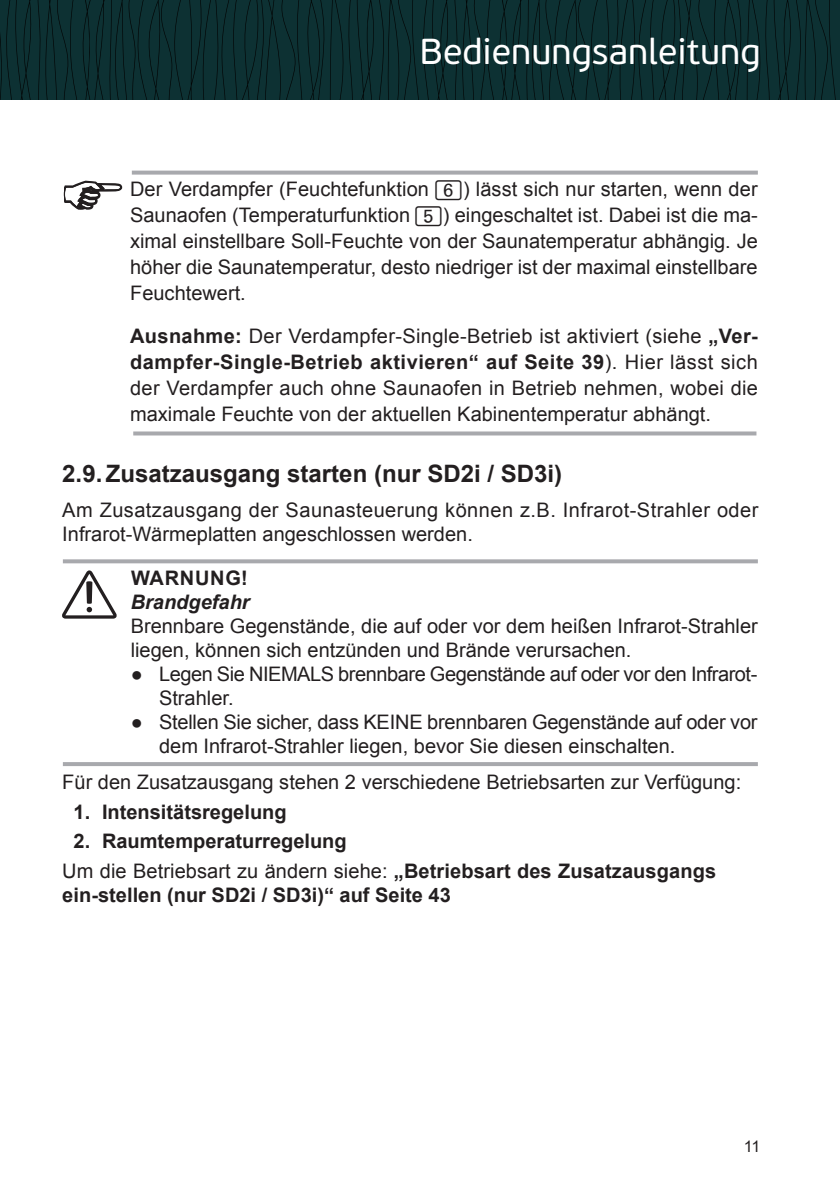
<style>
.page{position:relative;width:840px;height:1191px;background:#fff}
.page>*{position:absolute;margin:0;border:0;box-sizing:border-box;transform-origin:0 0}
.t1{font:36px "PF Beau Sans Pro";color:#fff}
.t2{font:700 24px "Arial";color:#231f20}
.t3{font:20px/26px "Arial";color:#231f20;text-align:justify}
.t4{font:700 20px/29.6px "Arial";color:#231f20}
.t5{font:20px/24px "Arial";letter-spacing:.02em;color:#231f20}
.t6{font:20px/24px "Arial";letter-spacing:-.025em;color:#231f20}
.t7{font:16px "Arial";color:#231f20}
.s1{font-family:"Num Line Three"}
.s2{font-weight:700}
.s3{font-style:inherit}
.s4{font-weight:700;font-style:italic}
.s5{font-weight:400}
</style>
<div class="page">
<svg style="left:0;top:0;width:839px;height:100px"></svg>
<svg style="left:132px;top:171px;width:625px;height:4px;fill:#a8a9ad"></svg>
<svg style="left:64px;top:180px;width:58px;height:30px"></svg>
<svg style="left:133px;top:431px;width:623px;height:4px;fill:#a8a9ad"></svg>
<svg style="left:63px;top:559px;width:694px;height:4px;fill:#a8a9ad"></svg>
<hr style="left:63px;top:762px;width:694px;height:4px;background:#a8a9ad">
<svg style="left:62px;top:570px;width:55px;height:48px"></svg>
<h1 class="t1" style="left:419px;top:31px;width:342px">Bedienungsanleitung</h1>
<p class="t3" style="left:130px;top:176px;width:629px">Der Verdampfer (Feuchtefunktion <span class="s1">6</span>) lässt sich nur starten, wenn der Saunaofen (Temperaturfunktion <span class="s1">5</span>) eingeschaltet ist. Dabei ist die ma&shy;ximal einstellbare Soll-Feuchte von der Saunatemperatur abhängig. Je höher die Saunatemperatur, desto niedriger ist der maximal einstellbare Feuchtewert.</p>
<p class="t3" style="left:130px;top:323px;width:629px"><span class="s2">Ausnahme:</span> Der Verdampfer-Single-Betrieb ist aktiviert (siehe <span class="s2">„Ver&shy;dampfer-Single-Betrieb aktivieren“ auf Seite 39</span>). Hier lässt sich der Verdampfer auch ohne Saunaofen in Betrieb nehmen, wobei die maximale Feuchte von der aktuellen Kabinentemperatur abhängt.</p>
<p class="t2" style="left:62px;top:456px;width:501px">2.9. Zusatzausgang starten (nur <span class="s3">S</span>D2i / <span class="s3">S</span>D3i)</p>
<p class="t5" style="left:62px;top:498px;width:697px">Am Zusatzausgang der Saunasteuerung können z.B. Infrarot-Strahler oder<br>Infrarot-Wärmeplatten angeschlossen werden.</p>
<p class="t3" style="left:131px;top:566px;width:628px;line-height:24px;text-align:left"><span class="s2">WARNUNG!<br></span><span class="s4">Brandgefahr<br></span>Brennbare Gegenstände, die auf oder vor dem heißen Infrarot-Strahler liegen, können sich entzünden und Brände verursachen.</p>
<p class="t6" style="left:159px;top:662px;width:599px;text-indent:-28px">● Legen Sie NIEMALS brennbare Gegenstände auf oder vor den Infrarot-<br>Strahler.</p>
<p class="t3" style="left:159px;top:710px;width:599px;line-height:24px;text-indent:-28px">● Stellen Sie sicher, dass KEINE brennbaren Gegenstände auf oder vor dem Infrarot-Strahler liegen, bevor Sie diesen einschalten.</p>
<p class="t3" style="left:62px;top:769px;width:680px">Für den Zusatzausgang stehen 2 verschiedene Betriebsarten zur Verfügung:</p>
<p class="t4" style="left:74px;top:797px;width:214px">1. Intensitätsregelung</p>
<p class="t4" style="left:62px;top:826px;width:655px;text-indent:11px">2. Raumtemperaturregelung<br><span class="s5">Um die Betriebsart zu ändern siehe:</span> „Betriebsart des Zusatzausgangs</p>
<p class="t4" style="left:62px;top:880px;width:390px">ein-stellen (nur <span class="s3">S</span>D2i / <span class="s3">S</span>D3i)“ auf Seite 43</p>
<p class="t7" style="left:743px;top:1135px;width:18px">11</p>
</div>
